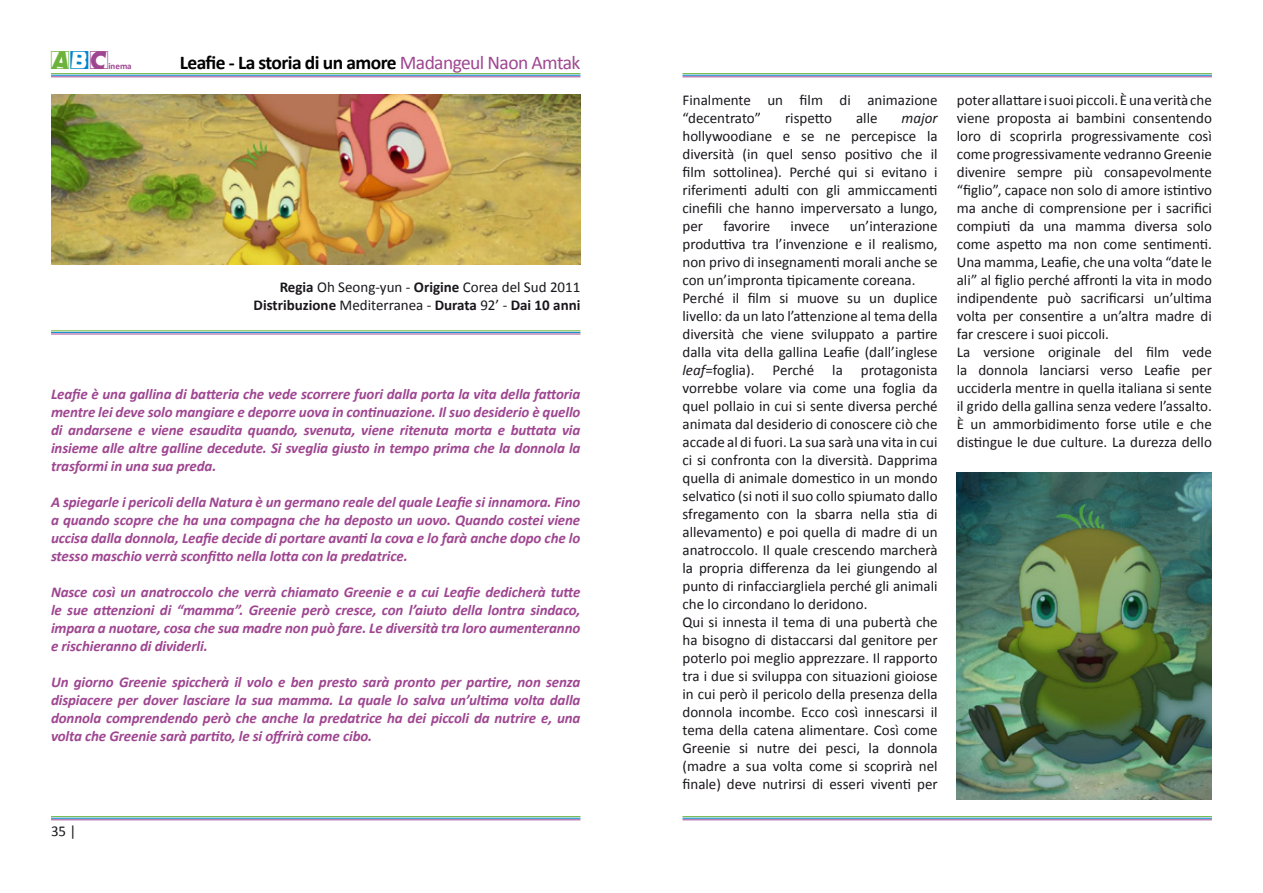
<style>
.page{position:relative;width:1263px;height:893px;background:#fff}
.page>*{position:absolute;margin:0;border:0;box-sizing:border-box;transform-origin:0 0}
.t1{font:22.5px "Comet Positive";color:#6cb23b}
.t2{font:700 19.5px "Calibri";letter-spacing:-.03em;color:#000}
.t3{font:15px/18px "Calibri";color:#1a171c}
.t4{font:italic 700 15px/18px "Calibri";letter-spacing:-.01em;color:#9f4691;text-align:justify}
.t5{font:italic 15px "Calibri";color:#1a171c}
.t6{font:700 9px "Calibri";color:#9f4691}
.s1{font-family:"Comet Negative";color:#0084ca}
.s2{color:#9f4691}
.s3{font-weight:400;color:#9f4691}
.s4{font-weight:700}
.s5{font-style:italic}
</style>
<div class="page">
<hr style="left:51px;top:73px;width:529px;height:1px;background:#6cb23b">
<hr style="left:51px;top:75px;width:529px;height:1px;background:#0084ca">
<hr style="left:51px;top:77px;width:529px;height:1px;background:#9f4691">
<hr style="left:51px;top:331px;width:529px;height:1px;background:#6cb23b">
<hr style="left:51px;top:332px;width:529px;height:1px;background:#0084ca">
<hr style="left:51px;top:334px;width:529px;height:1px;background:#9f4691">
<hr style="left:51px;top:816px;width:529px;height:1px;background:#6cb23b">
<hr style="left:51px;top:818px;width:529px;height:1px;background:#0084ca">
<hr style="left:51px;top:819px;width:529px;height:1px;background:#9f4691">
<hr style="left:682px;top:816px;width:530px;height:1px;background:#6cb23b">
<hr style="left:682px;top:818px;width:530px;height:1px;background:#0084ca">
<hr style="left:682px;top:819px;width:530px;height:1px;background:#9f4691">
<hr style="left:682px;top:73px;width:530px;height:1px;background:#6cb23b">
<hr style="left:682px;top:75px;width:530px;height:1px;background:#0084ca">
<hr style="left:682px;top:77px;width:530px;height:1px;background:#9f4691">
<img style="left:957px;top:472px;width:255px;height:328px">
<img style="left:51px;top:94px;width:529px;height:170px">
<h1 class="t1" style="left:51px;top:51px;width:61px">a<span class="s1">b</span><span class="s2">c</span></h1>
<p class="t6" style="left:108px;top:60px;width:25px">inema</p>
<h2 class="t2" style="left:180px;top:50px;width:402px">Leafie - La storia di un amore <span class="s3">Madangeul Naon Amtak</span></h2>
<p class="t3" style="left:254px;top:278px;width:328px;text-align:right"><span class="s4">Regia</span> Oh Seong-yun - <span class="s4">Origine</span> Corea del Sud 2011<br><span class="s4">Distribuzione</span> Mediterranea - <span class="s4">Durata</span> 92’ - <span class="s4">Dai 10 anni</span></p>
<p class="t4" style="left:51px;top:385px;width:531px">Leafie è una gallina di batteria che vede scorrere fuori dalla porta la vita della fattoria mentre lei deve solo mangiare e deporre uova in continuazione. Il suo desiderio è quello di andarsene e viene esaudita quando, svenuta, viene ritenuta morta e buttata via insieme alle altre galline decedute. Si sveglia giusto in tempo prima che la donnola la trasformi in una sua preda.</p>
<p class="t4" style="left:51px;top:493px;width:531px">A spiegarle i pericoli della Natura è un germano reale del quale Leafie si innamora. Fino a quando scopre che ha una compagna che ha deposto un uovo. Quando costei viene uccisa dalla donnola, Leafie decide di portare avanti la cova e lo farà anche dopo che lo stesso maschio verrà sconfitto nella lotta con la predatrice.</p>
<p class="t4" style="left:51px;top:583px;width:531px">Nasce così un anatroccolo che verrà chiamato Greenie e a cui Leafie dedicherà tutte le sue attenzioni di “mamma”. Greenie però cresce, con l’aiuto della lontra sindaco, impara a nuotare, cosa che sua madre non può fare. Le diversità tra loro aumenteranno e rischieranno di dividerli.</p>
<p class="t4" style="left:51px;top:673px;width:531px">Un giorno Greenie spiccherà il volo e ben presto sarà pronto per partire, non senza dispiacere per dover lasciare la sua mamma. La quale lo salva un’ultima volta dalla donnola comprendendo però che anche la predatrice ha dei piccoli da nutrire e, una volta che Greenie sarà partito, le si offrirà come cibo.</p>
<p class="t3" style="left:51px;top:821px;width:27px">35 |</p>
<p class="t3" style="left:682px;top:91px;width:257px">Finalmente un film di animazione “decentrato”</p>
<p class="t3" style="left:785px;top:109px;width:49px">rispetto</p>
<p class="t3" style="left:856px;top:109px;width:23px">alle</p>
<p class="t5" style="left:902px;top:108px;width:38px">major</p>
<p class="t3" style="left:682px;top:127px;width:257px;text-align:justify">hollywoodiane e se ne percepisce la diversità (in quel senso positivo che il film sottolinea). Perché qui si evitano i riferimenti adulti con gli ammiccamenti cinefili che hanno imperversato a lungo, per</p>
<p class="t3" style="left:682px;top:217px;width:257px;text-indent:167px">un’interazione produttiva tra l’invenzione e il realismo, non privo di insegnamenti morali anche se con un’impronta tipicamente coreana.<br>Perché il film si muove su un duplice livello: da un lato l’attenzione al tema della diversità che viene sviluppato a partire dalla vita della gallina Leafie (dall’inglese <span class="s5">leaf</span>=foglia). Perché la protagonista vorrebbe volare via come una foglia da quel pollaio in cui si sente diversa perché animata dal desiderio di conoscere ciò che accade al di fuori. La sua sarà una vita in cui ci si confronta con la diversità. Dapprima quella di animale domestico in un mondo selvatico (si noti il suo collo spiumato dallo sfregamento con la sbarra nella stia di allevamento) e poi quella di madre di un anatroccolo. Il quale crescendo marcherà la propria differenza da lei giungendo al punto di rinfacciargliela perché gli animali che lo circondano lo deridono.<br>Qui si innesta il tema di una pubertà che ha bisogno di distaccarsi dal genitore per poterlo poi meglio apprezzare. Il rapporto tra i due si sviluppa con situazioni gioiose in cui però il pericolo della presenza della donnola incombe. Ecco così innescarsi il tema della catena alimentare. Così come Greenie si nutre dei pesci, la donnola (madre a sua volta come si scoprirà nel finale) deve nutrirsi di esseri viventi per</p>
<p class="t3" style="left:723px;top:217px;width:48px">favorire</p>
<p class="t3" style="left:790px;top:217px;width:40px">invece</p>
<p class="t3" style="left:957px;top:91px;width:257px">poter allattare i suoi piccoli. È una verità che viene proposta ai bambini consentendo loro di scoprirla progressivamente così come progressivamente vedranno Greenie divenire sempre più consapevolmente “figlio”, capace non solo di amore istintivo ma anche di comprensione per i sacrifici compiuti da una mamma diversa solo come aspetto ma non come sentimenti.<br>Una mamma, Leafie, che una volta “date le ali” al figlio perché affronti la vita in modo indipendente può sacrificarsi un’ultima volta per consentire a un’altra madre di far crescere i suoi piccoli.<br>La versione originale del film vede la donnola lanciarsi verso Leafie per ucciderla mentre in quella italiana si sente il grido della gallina senza vedere l’assalto.<br>È un ammorbidimento forse utile e che distingue le due culture. La durezza dello</p>
</div>
